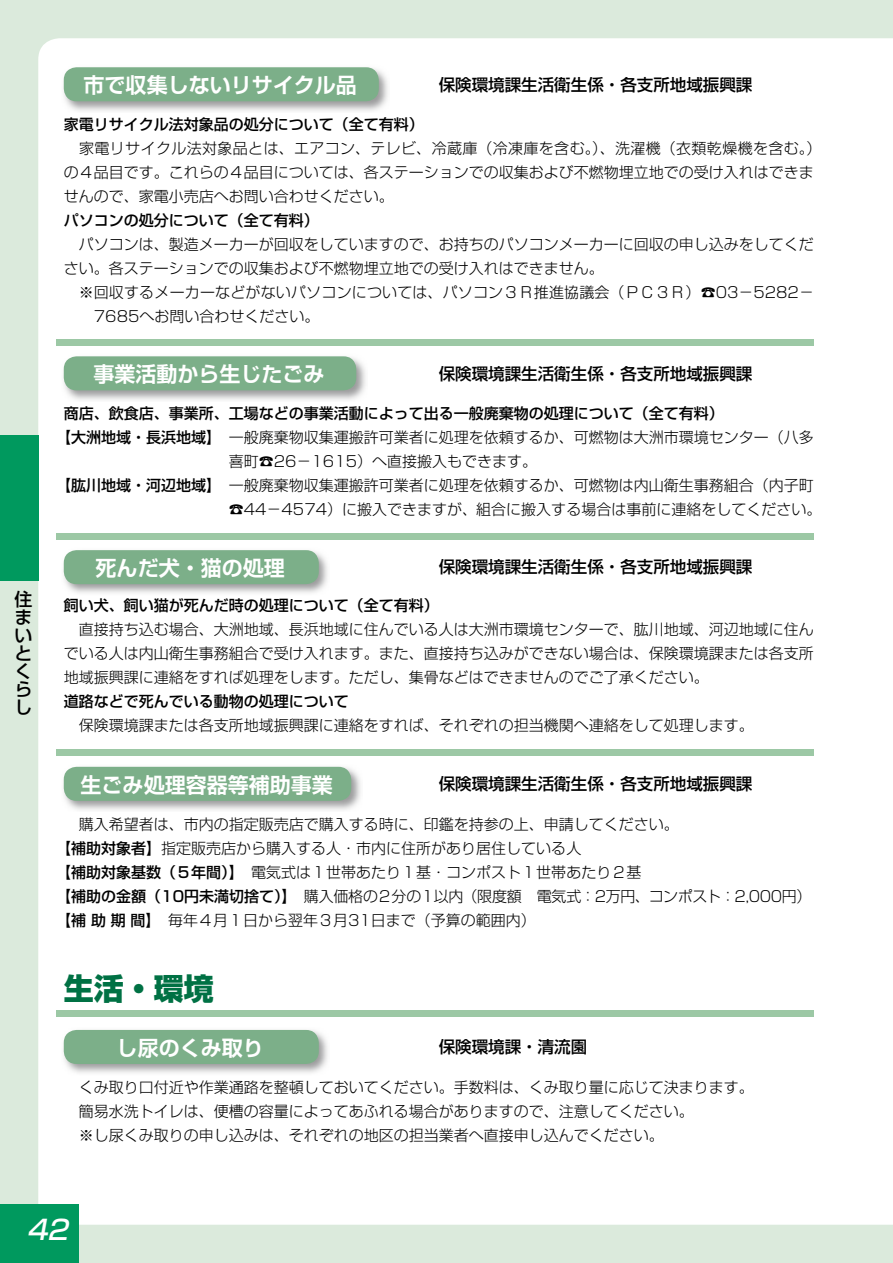
<style>
.page{position:relative;width:893px;height:1263px;background:#dbeadc}
.page>*{position:absolute;margin:0;border:0;box-sizing:border-box;transform-origin:0 0}
.t1{font:800 30px "Shin Go Pr 5";color:#007144}
.t2{font:italic 500 27px "Shin Go Pr 5";color:#fff}
.t3{font:700 21px "Shin Go Pr 5 De";color:#fff}
.t4{font:500 18px/18px "Shin Go Pr 5";color:#000}
.t5{font:500 16.5px "Shin Go Pr 5";color:#000}
.t6{font:300 15px/24px "Shin Go Pr 5";color:#000}
.t7{font:500 15px "Shin Go Pr 5";color:#000}
.s1{font-weight:500}
</style>
<div class="page">
<div style="left:38px;top:38px;width:855px;height:1187px;background:#fff"></div>
<div style="left:0;top:1204px;width:79px;height:59px;background:#00995e"></div>
<div style="left:0;top:435px;width:38px;height:145px;background:#00995e"></div>
<img style="left:61px;top:764px;width:301px;height:48px">
<div style="left:64px;top:767px;width:287px;height:34px;background:#7caf89;border-radius:13px"></div>
<img style="left:61px;top:1027px;width:269px;height:48px">
<div style="left:64px;top:1030px;width:255px;height:34px;background:#7caf89;border-radius:13px"></div>
<div style="left:57px;top:1010px;width:757px;height:6px;background:#9cc8a5"></div>
<img style="left:61px;top:65px;width:329px;height:47px">
<div style="left:64px;top:67px;width:315px;height:34px;background:#7caf89;border-radius:13px"></div>
<img style="left:61px;top:354px;width:306px;height:47px">
<div style="left:64px;top:356px;width:292px;height:34px;background:#7caf89;border-radius:13px"></div>
<div style="left:57px;top:340px;width:757px;height:6px;background:#9cc8a5"></div>
<div style="left:57px;top:534px;width:757px;height:6px;background:#9cc8a5"></div>
<div style="left:57px;top:750px;width:757px;height:6px;background:#9cc8a5"></div>
<img style="left:61px;top:548px;width:269px;height:47px">
<div style="left:64px;top:550px;width:255px;height:34px;background:#7caf89;border-radius:13px"></div>
<h3 class="t3" style="left:84px;top:68px;width:274px">市で収集しないリサイクル品</h3>
<p class="t5" style="left:439px;top:71px;width:315px">保険環境課生活衛生係・各支所地域振興課</p>
<p class="t7" style="left:64px;top:112px;width:362px">家電リサイクル法対象品の処分について（全て有料）</p>
<p class="t6" style="left:64px;top:135px;width:759px;text-indent:15px">家電リサイクル法対象品とは、エアコン、テレビ、冷蔵庫（冷凍庫を含む。）、洗濯機（衣類乾燥機を含む。）の４品目です。これらの４品目については、各ステーションでの収集および不燃物埋立地での受け入れはできませんので、家電小売店へお問い合わせください。</p>
<p class="t7" style="left:64px;top:208px;width:256px">パソコンの処分について（全て有料）</p>
<p class="t6" style="left:64px;top:231px;width:752px;text-indent:15px">パソコンは、製造メーカーが回収をしていますので、お持ちのパソコンメーカーに回収の申し込みをしてください。各ステーションでの収集および不燃物埋立地での受け入れはできません。</p>
<p class="t6" style="left:94px;top:279px;width:721px;text-indent:-15px">※回収するメーカーなどがないパソコンについては、パソコン３Ｒ推進協議会（ＰＣ３Ｒ）☎03－5282－<br>7685へお問い合わせください。</p>
<h3 class="t3" style="left:93px;top:357px;width:232px">事業活動から生じたごみ</h3>
<p class="t5" style="left:439px;top:360px;width:315px">保険環境課生活衛生係・各支所地域振興課</p>
<p class="t7" style="left:64px;top:401px;width:662px">商店、飲食店、事業所、工場などの事業活動によって出る一般廃棄物の処理について（全て有料）</p>
<p class="t6" style="left:56px;top:424px;width:759px"><span class="s1">【大洲地域・長浜地域】　</span> 一般廃棄物収集運搬許可業者に処理を依頼するか、可燃物は大洲市環境センター（八多</p>
<p class="t6" style="left:229px;top:448px;width:310px">喜町☎26－1615）へ直接搬入もできます。</p>
<p class="t6" style="left:56px;top:472px;width:759px"><span class="s1">【肱川地域・河辺地域】　</span> 一般廃棄物収集運搬許可業者に処理を依頼するか、可燃物は内山衛生事務組合（内子町</p>
<p class="t6" style="left:229px;top:496px;width:594px">☎44－4574）に搬入できますが、組合に搬入する場合は事前に連絡をしてください。</p>
<p class="t4" style="left:14px;top:588px;width:19px">住まいとくらし</p>
<h3 class="t3" style="left:96px;top:551px;width:190px">死んだ犬・猫の処理</h3>
<p class="t5" style="left:439px;top:554px;width:315px">保険環境課生活衛生係・各支所地域振興課</p>
<p class="t7" style="left:64px;top:593px;width:377px">飼い犬、飼い猫が死んだ時の処理について（全て有料）</p>
<p class="t6" style="left:64px;top:615px;width:752px;text-align:justify;text-indent:15px">直接持ち込む場合、大洲地域、長浜地域に住んでいる人は大洲市環境センターで、肱川地域、河辺地域に住んでいる人は内山衛生事務組合で受け入れます。また、直接持ち込みができない場合は、保険環境課または各支所地域振興課に連絡をすれば処理をします。ただし、集骨などはできませんのでご了承ください。</p>
<p class="t7" style="left:64px;top:689px;width:286px">道路などで死んでいる動物の処理について</p>
<p class="t6" style="left:79px;top:711px;width:677px">保険環境課または各支所地域振興課に連絡をすれば、それぞれの担当機関へ連絡をして処理します。</p>
<h3 class="t3" style="left:81px;top:767px;width:253px">生ごみ処理容器等補助事業</h3>
<p class="t5" style="left:439px;top:770px;width:315px">保険環境課生活衛生係・各支所地域振興課</p>
<p class="t6" style="left:56px;top:810px;width:757px;text-indent:23px">購入希望者は、市内の指定販売店で購入する時に、印鑑を持参の上、申請してください。<br><span class="s1">【補助対象者】</span>指定販売店から購入する人・市内に住所があり居住している人<br><span class="s1">【補助対象基数（５年間）】　</span>電気式は１世帯あたり１基・コンポスト１世帯あたり２基<br><span class="s1">【補助の金額（10円未満切捨て）】　</span>購入価格の２分の１以内（限度額 電気式：2万円、コンポスト：2,000円）<span class="s1">【補助期間】　</span>毎年４月１日から翌年３月31日まで（予算の範囲内）</p>
<h1 class="t1" style="left:64px;top:965px;width:151px">生活・環境</h1>
<h3 class="t3" style="left:117px;top:1031px;width:148px">し尿のくみ取り</h3>
<p class="t5" style="left:439px;top:1033px;width:150px">保険環境課・清流園</p>
<p class="t6" style="left:79px;top:1074px;width:677px">くみ取り口付近や作業通路を整頓しておいてください。手数料は、くみ取り量に応じて決まります。簡易水洗トイレは、便槽の容量によってあふれる場合がありますので、注意してください。<br>※し尿くみ取りの申し込みは、それぞれの地区の担当業者へ直接申し込んでください。</p>
<h2 class="t2" style="left:27px;top:1207px;width:49px">42</h2>
</div>
